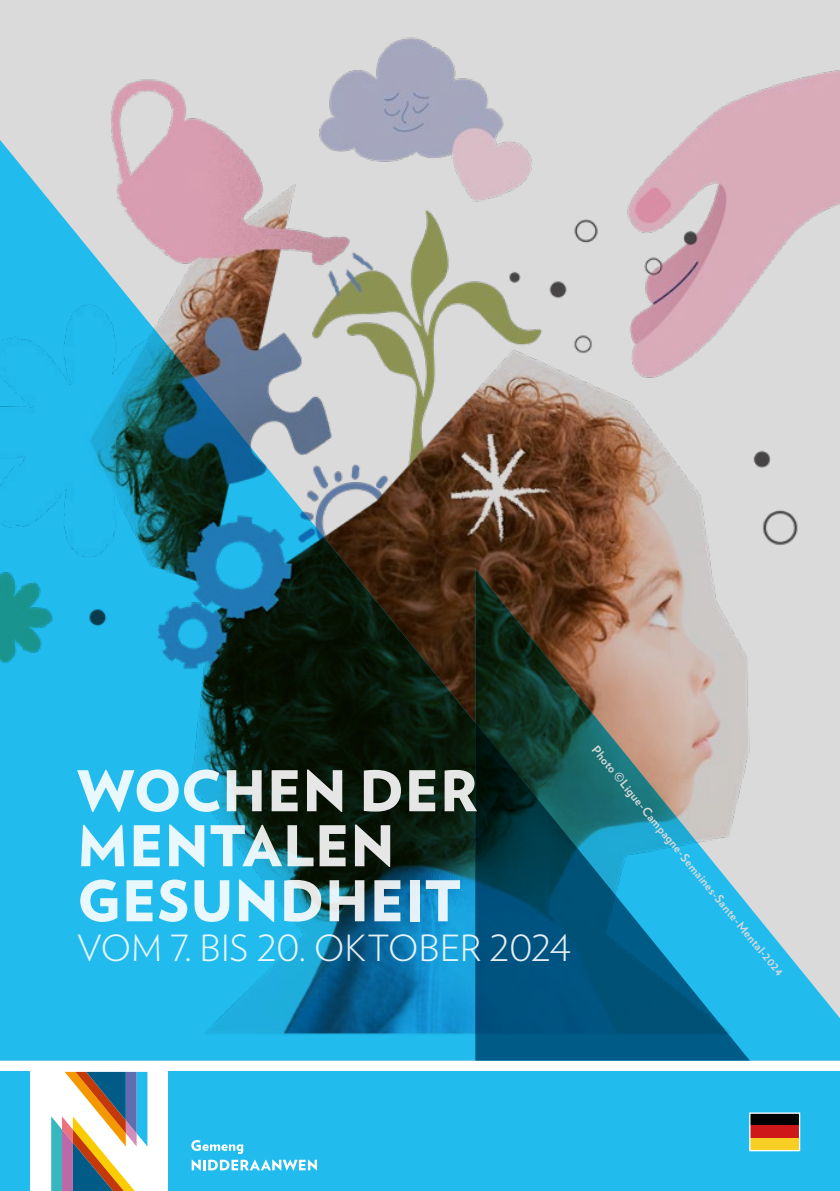
<style>
.page{position:relative;width:840px;height:1191px;background:#fff}
.page>*{position:absolute;margin:0;border:0;box-sizing:border-box;transform-origin:0 0}
.t1{font:900 56px/55px "Verlag";letter-spacing:.015em;color:#fff}
.t2{font:300 36px "Verlag";color:#fff}
.t3{font:700 12px "Verlag";color:#dadada}
</style>
<div class="page">
<img style="left:0;top:0;width:839px;height:569px">
<img style="left:0;top:140px;width:750px;height:920px">
<div style="left:169px;top:1071px;width:670px;height:120px;background:#21bbee"></div>
<div style="left:0;top:1071px;width:30px;height:120px;background:#21bbee"></div>
<svg style="left:51px;top:1071px;width:96px;height:120px"></svg>
<svg style="left:191px;top:1140px;width:126px;height:30px"></svg>
<img style="left:475px;top:569px;width:364px;height:491px">
<img style="left:475px;top:722px;width:274px;height:338px">
<div style="left:749px;top:1113px;width:50px;height:13px;background:#000"></div>
<div style="left:749px;top:1125px;width:50px;height:13px;background:#cd1719"></div>
<div style="left:749px;top:1137px;width:50px;height:13px;background:#f7ce23"></div>
<div style="left:748px;top:1112px;width:51px;height:39px;border:1px solid #fff"></div>
<h1 class="t1" style="left:77px;top:760px;width:402px">WOCHEN DER<br>MENTALEN<br>GESUNDHEIT</h1>
<h2 class="t2" style="left:77px;top:922px;width:495px">VOM 7. BIS 20. OKTOBER 2024</h2>
<p class="t3" style="left:600px;top:742px;width:297px;rotate:50deg">Photo ©Ligue-Campagne-Semaines-Sante-Mental-2024</p>
</div>
